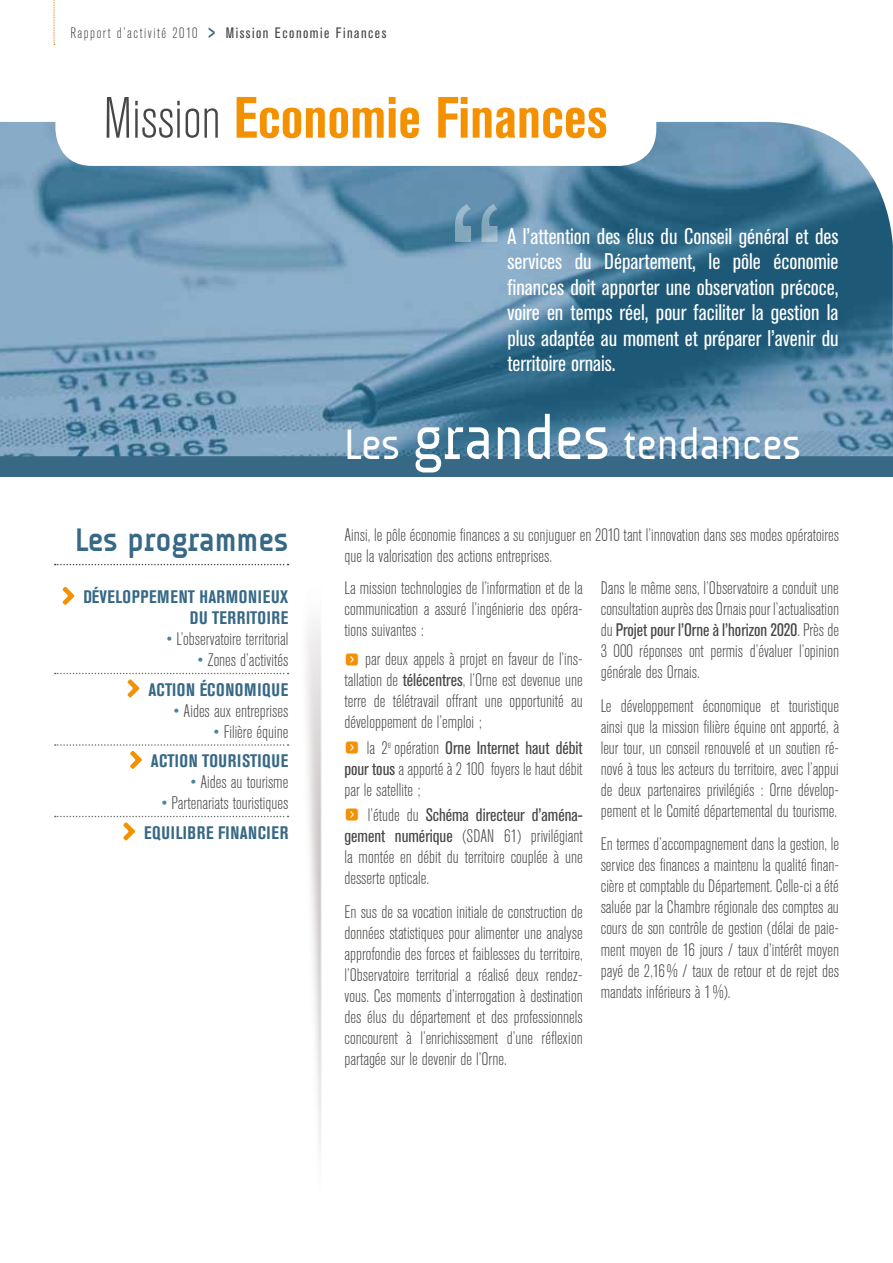
<style>
.page{position:relative;width:893px;height:1263px;background:#fff}
.page>*{position:absolute;margin:0;border:0;box-sizing:border-box;transform-origin:0 0}
.t1{font:700 condensed 57.6px "Akzidenz Grotesk BE";color:#f39100}
.t2{font:43.05px "A Udimat";color:#fff}
.t3{font:700 33px "A Udimat";color:#376885}
.t4{font:condensed 22.5px/25.5px "Akzidenz Grotesk BE";color:#fff;text-align:justify}
.t5{font:300 condensed 18px/21px "Akzidenz Grotesk BE";color:#474746;text-align:justify}
.t6{font:700 condensed 18px/21px "Akzidenz Grotesk BE";letter-spacing:.035em;color:#376885}
.t7{font:condensed 15px "Akzidenz Grotesk BE";letter-spacing:.1em;color:#474746}
.s1{font-weight:300}
.s2{font-weight:700;font-stretch:normal;color:#376885}
.s3{font-weight:300;color:#474746}
.s4{color:#4782a7}
.s5{font-weight:700;color:#376885}
.s6{font-weight:300;color:#4782a7}
.s7{font-size:61.35px}
.s8{font-weight:400}
</style>
<div class="page">
<div style="left:0;top:357px;width:893px;height:120px;background:#376885"></div>
<img style="left:0;top:122px;width:893px;height:334px">
<svg style="left:455px;top:204px;width:43px;height:38px;background:#6e98b2"></svg>
<img style="left:236px;top:563px;width:86px;height:585px">
<div style="left:55px;top:72px;width:601px;height:94px;background:#fff;border-radius:37px"></div>
<svg style="left:55px;top:564px;width:234px;height:1px"></svg>
<svg style="left:62px;top:586px;width:13px;height:19px"></svg>
<svg style="left:55px;top:673px;width:234px;height:25px"></svg>
<svg style="left:55px;top:744px;width:234px;height:25px"></svg>
<svg style="left:55px;top:816px;width:234px;height:25px"></svg>
<svg style="left:54px;top:0;width:1px;height:45px"></svg>
<p class="t7" style="left:70px;top:25px;width:318px"><span class="s1">Rapport d’activité 2010</span> <span class="s2">&gt;</span> Mission Economie Finances</p>
<h1 class="t1" style="left:104px;top:85px;width:506px"><span class="s3">Mission</span> ECONOMIE FINANCES</h1>
<p class="t4" style="left:507px;top:224px;width:333px">A l’attention des élus du Conseil général et des services du Département, le pôle économie finances doit apporter une observation précoce, voire en temps réel, pour faciliter la gestion la plus adaptée au moment et préparer l’avenir du territoire ornais.</p>
<h3 class="t3" style="left:75px;top:521px;width:215px">Les programmes</h3>
<p class="t6" style="left:190px;top:587px;width:100px;text-indent:-106px">DÉVELOPPEMENT HARMONIEUX<br>DU TERRITOIRE</p>
<p class="t5" style="left:166px;top:629px;width:123px"><span class="s4">•</span> L’observatoire territorial</p>
<p class="t5" style="left:148px;top:646px;width:141px;line-height:29.5px;text-align:right"><span class="s4">•</span> Zones d’activités<br><span class="s5">ACTION ÉCONOMIQUE</span></p>
<p class="t5" style="left:174px;top:701px;width:116px"><span class="s4">•</span> Aides aux entreprises</p>
<p class="t6" style="left:151px;top:717px;width:139px;line-height:29.5px;text-align:right"><span class="s6">•</span> <span class="s3">Filière équine<br></span>ACTION TOURISTIQUE</p>
<p class="t5" style="left:190px;top:772px;width:99px"><span class="s4">•</span> Aides au tourisme</p>
<p class="t5" style="left:144px;top:789px;width:146px;line-height:29.5px;text-indent:17px"><span class="s4">•</span> Partenariats touristiques<br><span class="s5">EQUILIBRE FINANCIER</span></p>
<h2 class="t2" style="left:344px;top:420px;width:458px">Les <span class="s7">grandes</span> tendances</h2>
<p class="t5" style="left:344px;top:525px;width:496px">Ainsi, le pôle économie finances a su conjuguer en 2010 tant l’innovation dans ses modes opératoires que la valorisation des actions entreprises.</p>
<p class="t5" style="left:344px;top:578px;width:240px">La mission technologies de l’information et de la communication a assuré l’ingénierie des opéra&shy;tions suivantes :</p>
<p class="t5" style="left:344px;top:649px;width:240px"><sub>f</sub> par deux appels à projet en faveur de l’ins&shy;tallation de <span class="s8">télécentres</span>, l’Orne est devenue une terre de télétravail offrant une opportunité au développement de l’emploi ;</p>
<p class="t5" style="left:344px;top:737px;width:240px"><sub>f</sub> la 2<sup>e</sup> opération <span class="s8">Orne Internet haut débit pour tous</span> a apporté à 2 100 foyers le haut débit par le satellite ;</p>
<p class="t5" style="left:344px;top:805px;width:240px"><sub>f</sub> l’étude du <span class="s8">Schéma directeur d’aména&shy;gement numérique</span> (SDAN 61) privilégiant la montée en débit du territoire couplée à une desserte opticale.</p>
<p class="t5" style="left:344px;top:901px;width:240px">En sus de sa vocation initiale de construction de données statistiques pour alimenter une analyse approfondie des forces et faiblesses du territoire, l’Observatoire territorial a réalisé deux rendez&shy;vous. Ces moments d’interrogation à destination des élus du département et des professionnels concourent à l’enrichissement d’une réflexion partagée sur le devenir de l’Orne.</p>
<p class="t5" style="left:601px;top:578px;width:240px">Dans le même sens, l’Observatoire a conduit une consultation auprès des Ornais pour l’actualisation du <span class="s8">Projet pour l’Orne à l’horizon 2020</span>. Près de 3 000 réponses ont permis d’évaluer l’opinion générale des Ornais.</p>
<p class="t5" style="left:601px;top:695px;width:240px">Le développement économique et touristique ainsi que la mission filière équine ont apporté, à leur tour, un conseil renouvelé et un soutien ré&shy;nové à tous les acteurs du territoire, avec l’appui de deux partenaires privilégiés : Orne dévelop&shy;pement et le Comité départemental du tourisme.</p>
<p class="t5" style="left:601px;top:834px;width:240px">En termes d’accompagnement dans la gestion, le service des finances a maintenu la qualité finan&shy;cière et comptable du Département. Celle-ci a été saluée par la Chambre régionale des comptes au cours de son contrôle de gestion (délai de paie&shy;ment moyen de 16 jours / taux d’intérêt moyen payé de 2,16% / taux de retour et de rejet des mandats inférieurs à 1%).</p>
</div>
